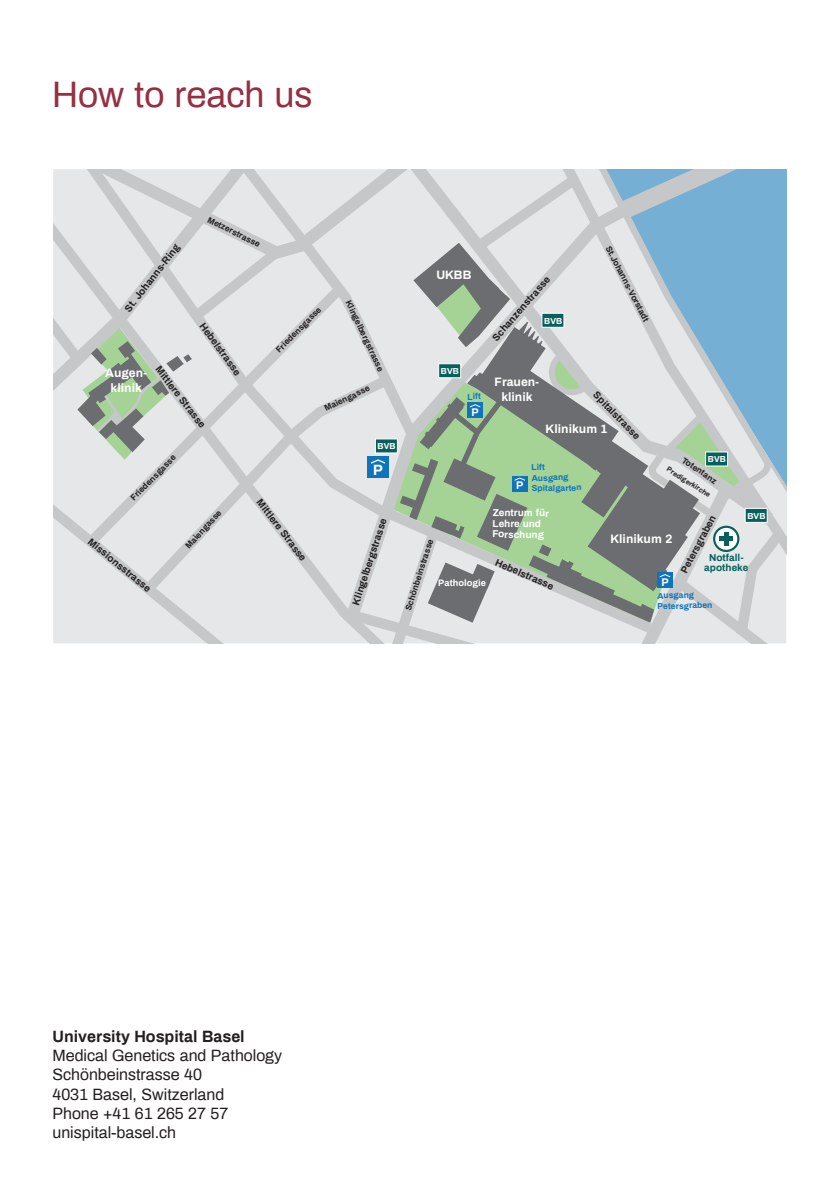
<style>
.page{position:relative;width:840px;height:1191px;background:#fff}
.page>*{position:absolute;margin:0;border:0;box-sizing:border-box;transform-origin:0 0}
.t1{font:36px "Archivo";color:#972f44}
.t2{font:16px/19.2px "Archivo";color:#231f20}
.t3{font:700 16px "Archivo";color:#231f20}
.t4{font:700 15px "Archivo";color:#fff}
.t5{font:700 12.2px/14.6px "Archivo";color:#fff;text-align:center}
.t6{font:700 11.2px "Archivo";color:#fff}
.t7{font:700 10px "Archivo";color:#231f20}
.t8{font:700 10px/10.8px "Archivo";color:#fff}
.t9{font:700 10px/10px "Archivo";color:#07605a;text-align:center}
.t10{font:700 9.4px "Archivo";color:#fff}
.t11{font:700 8.6px "Archivo";color:#231f20}
.t12{font:700 8.6px/10.4px "Archivo";color:#1074bc}
.t13{font:700 7.2px "Archivo";color:#231f20}
</style>
<div class="page">
<svg style="left:58px;top:169px;width:727px;height:474px;background:#c4cece"></svg>
<p class="t1" style="left:52px;top:68px;width:262px">How to reach us</p>
<p class="t7" style="left:121px;top:306px;width:84px;rotate:-52deg">St. Johanns-Ring</p>
<p class="t11" style="left:211px;top:213px;width:59px;rotate:26deg">Metzerstrasse</p>
<p class="t5" style="left:105px;top:365px;width:44px">Augen&shy;klinik</p>
<p class="t7" style="left:208px;top:319px;width:64px;rotate:54deg">Hebelstrasse</p>
<p class="t7" style="left:163px;top:363px;width:76px;rotate:52deg">Mittlere Strasse</p>
<p class="t11" style="left:273px;top:347px;width:62px;rotate:-46deg">Friedensgasse</p>
<p class="t11" style="left:354px;top:298px;width:79px;rotate:65deg">Klingelbergstrasse</p>
<p class="t11" style="left:322px;top:403px;width:50px;rotate:-25deg">Maiengasse</p>
<p class="t11" style="left:127px;top:494px;width:62px;rotate:-45deg">Friedensgasse</p>
<p class="t7" style="left:94px;top:534px;width:80px;rotate:40deg">Missionsstrasse</p>
<p class="t11" style="left:182px;top:543px;width:50px;rotate:-48deg">Maiengasse</p>
<p class="t7" style="left:265px;top:496px;width:76px;rotate:53deg">Mittlere Strasse</p>
<p class="t4" style="left:373px;top:459px;width:11px">P</p>
<p class="t7" style="left:348px;top:602px;width:92px;rotate:-72deg">Klingelbergstrasse</p>
<p class="t5" style="left:436px;top:267px;width:37px">UKBB</p>
<p class="t7" style="left:488px;top:335px;width:84px;rotate:-49deg">Schanzenstrasse</p>
<p class="t11" style="left:613px;top:243px;width:86px;rotate:63deg">St.Johanns-Vorstadt</p>
<p class="t12" style="left:467px;top:391px;width:15px;rotate:-1deg">Lift</p>
<p class="t6" style="left:471px;top:404px;width:9px">P</p>
<p class="t5" style="left:494px;top:374px;width:46px">Frauen&shy;klinik</p>
<p class="t7" style="left:600px;top:388px;width:64px;rotate:46deg">Spitalstrasse</p>
<p class="t5" style="left:545px;top:421px;width:63px">Klinikum 1</p>
<p class="t6" style="left:516px;top:477px;width:9px">P</p>
<p class="t12" style="left:531px;top:462px;width:51px;rotate:-1deg">Lift<br>Ausgang<br>Spitalgarten</p>
<p class="t11" style="left:686px;top:454px;width:42px;rotate:34deg">Totentanz</p>
<p class="t13" style="left:670px;top:464px;width:52px;rotate:33deg">Predigerkirche</p>
<p class="t8" style="left:492px;top:506px;width:58px;rotate:1deg">Zentrum für<br>Lehre und<br>Forschung</p>
<p class="t7" style="left:676px;top:569px;width:66px;rotate:-62deg">Petersgraben</p>
<p class="t5" style="left:610px;top:531px;width:63px">Klinikum 2</p>
<p class="t11" style="left:401px;top:608px;width:76px;rotate:-72deg">Schönbeinstrasse</p>
<p class="t9" style="left:704px;top:552px;width:46px">Notfall&shy;apotheke</p>
<p class="t7" style="left:498px;top:554px;width:64px;rotate:24deg">Hebelstrasse</p>
<p class="t6" style="left:661px;top:574px;width:9px">P</p>
<p class="t10" style="left:438px;top:576px;width:49px">Pathologie</p>
<p class="t12" style="left:656px;top:590px;width:57px;rotate:-1deg">Ausgang<br>Petersgraben</p>
<p class="t3" style="left:52px;top:1024px;width:194px">University Hospital Basel</p>
<p class="t2" style="left:52px;top:1045px;width:231px">Medical Genetics and Pathology</p>
<p class="t2" style="left:52px;top:1064px;width:177px">Schönbeinstrasse 40<br>4031 Basel, Switzerland<br>Phone +41 61 265 27 57 unispital-basel.ch</p>
</div>
